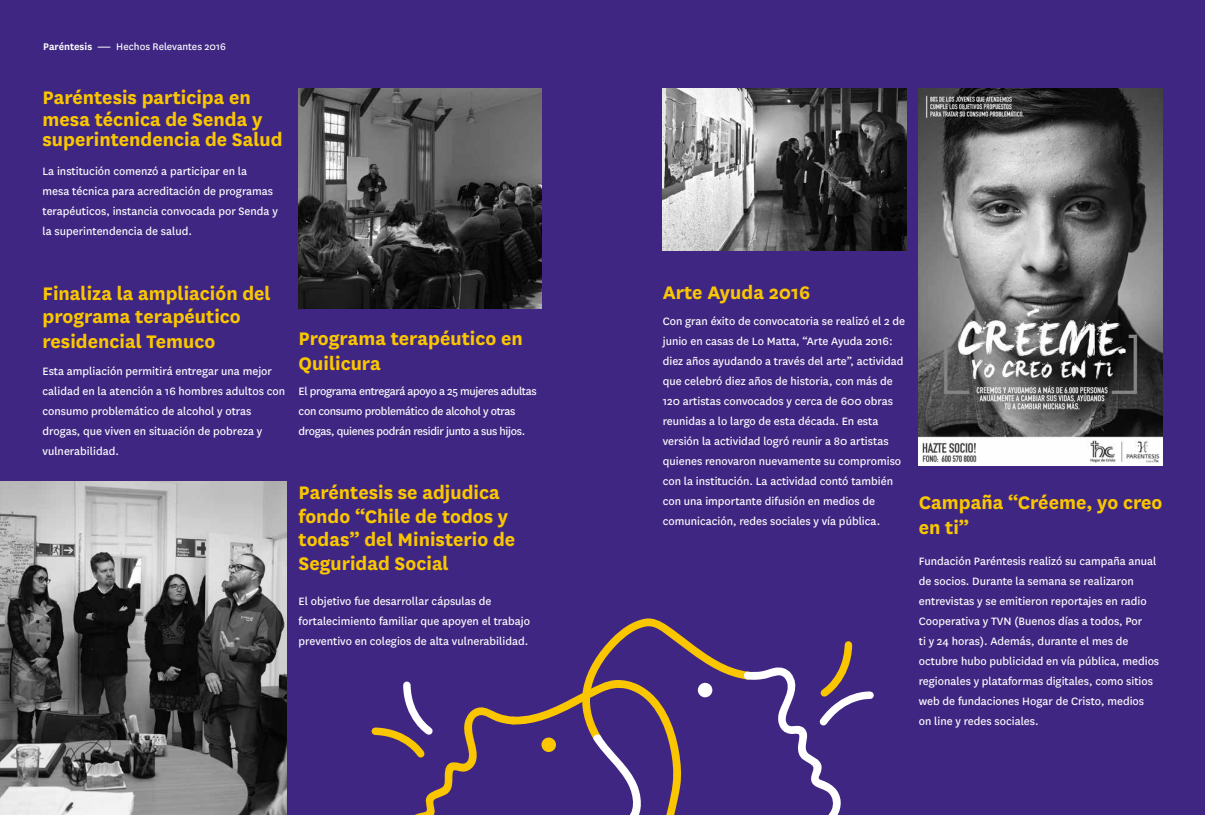
<style>
.page{position:relative;width:1205px;height:815px;background:#3f2683}
.page>*{position:absolute;margin:0;border:0;box-sizing:border-box;transform-origin:0 0}
.t1{font:700 21.25px/23.8px "National";color:#fac600}
.t2{font:12.5px/20px "National";color:#fff}
.t3{font:12.5px/20px "National";letter-spacing:-.025em;color:#fff}
.t4{font:11.25px "National";color:#fff}
.s1{font-weight:600}
</style>
<div class="page">
<img style="left:919px;top:89px;width:243px;height:376px">
<img style="left:0;top:482px;width:286px;height:333px">
<img style="left:662px;top:88px;width:244px;height:162px">
<img style="left:299px;top:88px;width:243px;height:220px">
<svg style="left:518px;top:704px;width:42px;height:48px"></svg>
<div style="left:541px;top:737px;width:15px;height:15px;background:#fac600;border-radius:50%"></div>
<svg style="left:560px;top:618px;width:314px;height:197px"></svg>
<svg style="left:371px;top:681px;width:147px;height:134px"></svg>
<p class="t4" style="left:43px;top:39px;width:184px"><span class="s1">Paréntesis ―</span> Hechos Relevantes 2016</p>
<h1 class="t1" style="left:43px;top:86px;width:242px;line-height:20.6px">Paréntesis participa en mesa técnica de Senda y superintendencia de Salud</h1>
<p class="t2" style="left:43px;top:161px;width:237px">La institución comenzó a participar en la<br>mesa técnica para acreditación de programas terapéuticos, instancia convocada por Senda y la superintendencia de salud.</p>
<h1 class="t1" style="left:43px;top:281px;width:230px;line-height:22.5px">Finaliza la ampliación del programa terapéutico</h1>
<h1 class="t1" style="left:43px;top:328px;width:174px">residencial Temuco</h1>
<p class="t2" style="left:43px;top:361px;width:244px">Esta ampliación permitirá entregar una mejor calidad en la atención a 16 hombres adultos con consumo problemático de alcohol y otras drogas, que viven en situación de pobreza y vulnerabilidad.</p>
<h1 class="t1" style="left:299px;top:324px;width:226px;line-height:25px">Programa terapéutico en<br>Quilicura</h1>
<p class="t3" style="left:299px;top:381px;width:240px">El programa entregará apoyo a 25 mujeres adultas con consumo problemático de alcohol y otras drogas, quienes podrán residir junto a sus hijos.</p>
<h1 class="t1" style="left:299px;top:479px;width:218px">Paréntesis se adjudica fondo “Chile de todos y todas” del Ministerio de<br>Seguridad Social</h1>
<p class="t2" style="left:299px;top:591px;width:233px">El objetivo fue desarrollar cápsulas de fortalecimiento familiar que apoyen el trabajo preventivo en colegios de alta vulnerabilidad.</p>
<h1 class="t1" style="left:663px;top:279px;width:149px">Arte Ayuda 2016</h1>
<p class="t2" style="left:663px;top:311px;width:244px">Con gran éxito de convocatoria se realizó el 2 de junio en casas de Lo Matta, “Arte Ayuda 2016: diez años ayudando a través del arte”, actividad que celebró diez años de historia, con más de 120 artistas convocados y cerca de 600 obras reunidas a lo largo de esta década. En esta versión la actividad logró reunir a 80 artistas quienes renovaron nuevamente su compromiso con la institución. La actividad contó también con una importante difusión en medios de comunicación, redes sociales y vía pública.</p>
<h1 class="t1" style="left:919px;top:488px;width:245px;line-height:25px">Campaña “Créeme, yo creo en ti”</h1>
<p class="t2" style="left:919px;top:551px;width:242px">Fundación Paréntesis realizó su campaña anual de socios. Durante la semana se realizaron entrevistas y se emitieron reportajes en radio Cooperativa y TVN (Buenos días a todos, Por<br>ti y 24 horas). Además, durante el mes de octubre hubo publicidad en vía pública, medios regionales y plataformas digitales, como sitios web de fundaciones Hogar de Cristo, medios on line y redes sociales.</p>
</div>
